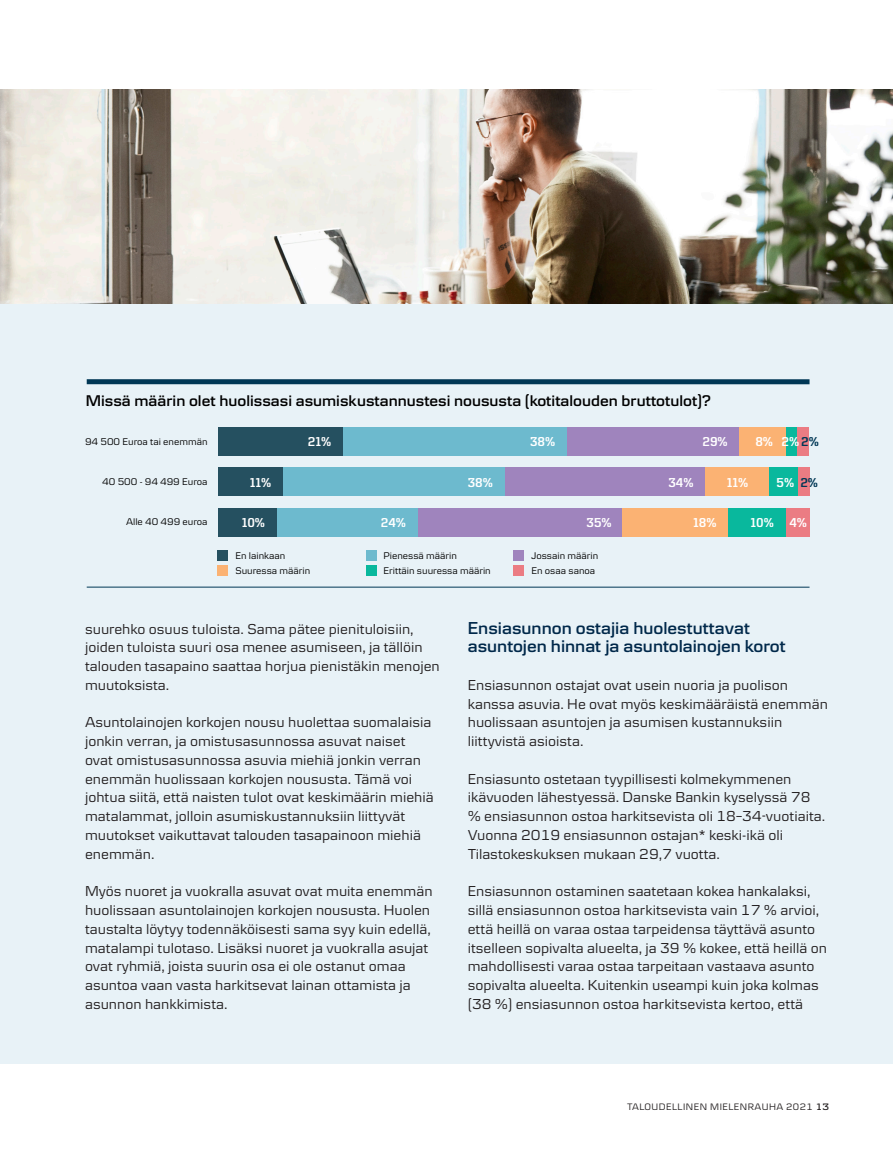
<style>
.page{position:relative;width:893px;height:1149px;background:#fff}
.page>*{position:absolute;margin:0;border:0;box-sizing:border-box;transform-origin:0 0}
.t1{font:600 18px/18.8px "Danske Textv 2";color:#00284a}
.t2{font:600 16.2px "Danske Textv 2";color:#000}
.t3{font:15px/18.8px "Danske Textv 2";color:#231f20}
.t4{font:700 13.5px "Danske Narrow";color:#fff}
.t5{font:700 13.5px "Danske Narrow";color:#003755}
.t6{font:10.05px "Danske Textv 2";color:#000}
.t7{font:9.75px "Danske Textv 2";letter-spacing:.04em;color:#231f20}
.s1{color:#003755}
.s2{font-family:"Danske Headline";font-weight:600}
</style>
<div class="page">
<img style="left:0;top:89px;width:893px;height:215px">
<div style="left:0;top:304px;width:893px;height:759px;background:#e8f2f7"></div>
<div style="left:217px;top:550px;width:11px;height:11px;background:#255060"></div>
<div style="left:366px;top:550px;width:11px;height:11px;background:#6dbace"></div>
<div style="left:513px;top:550px;width:11px;height:11px;background:#9f84bd"></div>
<div style="left:217px;top:565px;width:11px;height:10px;background:#fbb273"></div>
<div style="left:366px;top:565px;width:11px;height:10px;background:#09b89d"></div>
<div style="left:513px;top:565px;width:11px;height:10px;background:#eb7c83"></div>
<div style="left:797px;top:427px;width:12px;height:29px;background:#eb7c83"></div>
<div style="left:798px;top:467px;width:11px;height:29px;background:#eb7c83"></div>
<div style="left:786px;top:507px;width:23px;height:29px;background:#eb7c83"></div>
<div style="left:785px;top:427px;width:12px;height:29px;background:#09b89d"></div>
<div style="left:769px;top:467px;width:29px;height:29px;background:#09b89d"></div>
<div style="left:728px;top:507px;width:58px;height:29px;background:#09b89d"></div>
<div style="left:738px;top:427px;width:47px;height:29px;background:#fbb273"></div>
<div style="left:704px;top:467px;width:65px;height:29px;background:#fbb273"></div>
<div style="left:622px;top:507px;width:106px;height:29px;background:#fbb273"></div>
<div style="left:567px;top:427px;width:171px;height:29px;background:#9f84bd"></div>
<div style="left:505px;top:467px;width:199px;height:29px;background:#9f84bd"></div>
<div style="left:417px;top:507px;width:205px;height:29px;background:#9f84bd"></div>
<div style="left:342px;top:427px;width:225px;height:29px;background:#6dbace"></div>
<div style="left:283px;top:467px;width:222px;height:29px;background:#6dbace"></div>
<div style="left:277px;top:507px;width:140px;height:29px;background:#6dbace"></div>
<div style="left:218px;top:427px;width:124px;height:29px;background:#255060"></div>
<div style="left:218px;top:467px;width:65px;height:29px;background:#255060"></div>
<div style="left:218px;top:507px;width:59px;height:29px;background:#255060"></div>
<div style="left:87px;top:379px;width:722px;height:5px;background:#003755"></div>
<hr style="left:87px;top:586px;width:722px;height:1px;background:#003755">
<p class="t2" style="left:86px;top:392px;width:627px">Missä määrin olet huolissasi asumiskustannustesi noususta (kotitalouden bruttotulot)?</p>
<p class="t4" style="left:308px;top:434px;width:25px">21%</p>
<p class="t4" style="left:250px;top:475px;width:23px">11%</p>
<p class="t4" style="left:242px;top:515px;width:25px">10%</p>
<p class="t4" style="left:530px;top:434px;width:27px">38%</p>
<p class="t4" style="left:702px;top:434px;width:27px">29%</p>
<p class="t4" style="left:755px;top:434px;width:19px">8%</p>
<p class="t4" style="left:782px;top:434px;width:39px">2%<span class="s1">2%</span></p>
<p class="t4" style="left:776px;top:475px;width:19px">5%</p>
<p class="t6" style="left:85px;top:435px;width:124px">94 500 Euroa tai enemmän</p>
<p class="t6" style="left:102px;top:476px;width:107px">40 500 - 94 499 Euroa</p>
<p class="t6" style="left:126px;top:516px;width:83px">Alle 40 499 euroa</p>
<p class="t4" style="left:468px;top:475px;width:27px">38%</p>
<p class="t5" style="left:800px;top:475px;width:19px">2%</p>
<p class="t4" style="left:789px;top:515px;width:19px">4%</p>
<p class="t4" style="left:668px;top:475px;width:27px">34%</p>
<p class="t4" style="left:727px;top:475px;width:23px">11%</p>
<p class="t4" style="left:693px;top:515px;width:25px">18%</p>
<p class="t4" style="left:750px;top:515px;width:25px">10%</p>
<p class="t4" style="left:381px;top:515px;width:27px">24%</p>
<p class="t4" style="left:586px;top:515px;width:27px">35%</p>
<p class="t6" style="left:235px;top:550px;width:52px">En lainkaan</p>
<p class="t6" style="left:383px;top:550px;width:75px">Pienessä määrin</p>
<p class="t6" style="left:531px;top:550px;width:68px">Jossain määrin</p>
<p class="t6" style="left:235px;top:565px;width:77px">Suuressa määrin</p>
<p class="t6" style="left:383px;top:565px;width:109px">Erittäin suuressa määrin</p>
<p class="t6" style="left:531px;top:565px;width:65px">En osaa sanoa</p>
<p class="t3" style="left:85px;top:618px;width:356px">suurehko osuus tuloista. Sama pätee pienituloisiin, joiden tuloista suuri osa menee asumiseen, ja tällöin talouden tasapaino saattaa horjua pienistäkin menojen muutoksista.</p>
<p class="t3" style="left:85px;top:712px;width:350px">Asuntolainojen korkojen nousu huolettaa suomalaisia jonkin verran, ja omistusasunnossa asuvat naiset ovat omistusasunnossa asuvia miehiä jonkin verran enemmän huolissaan korkojen noususta. Tämä voi johtua siitä, että naisten tulot ovat keskimäärin miehiä matalammat, jolloin asumiskustannuksiin liittyvät muutokset vaikuttavat talouden tasapainoon miehiä enemmän.</p>
<p class="t3" style="left:85px;top:881px;width:349px">Myös nuoret ja vuokralla asuvat ovat muita enemmän huolissaan asuntolainojen korkojen noususta. Huolen taustalta löytyy todennäköisesti sama syy kuin edellä, matalampi tulotaso. Lisäksi nuoret ja vuokralla asujat ovat ryhmiä, joista suurin osa ei ole ostanut omaa asuntoa vaan vasta harkitsevat lainan ottamista ja asunnon hankkimista.</p>
<p class="t1" style="left:468px;top:617px;width:320px">Ensiasunnon ostajia huolestuttavat asuntojen hinnat ja asuntolainojen korot</p>
<p class="t3" style="left:468px;top:675px;width:362px">Ensiasunnon ostajat ovat usein nuoria ja puolison kanssa asuvia. He ovat myös keskimääräistä enemmän huolissaan asuntojen ja asumisen kustannuksiin liittyvistä asioista.</p>
<p class="t3" style="left:468px;top:768px;width:359px">Ensiasunto ostetaan tyypillisesti kolmekymmenen ikävuoden lähestyessä. Danske Bankin kyselyssä 78 % ensiasunnon ostoa harkitsevista oli 18–34-vuotiaita.<br>Vuonna 2019 ensiasunnon ostajan* keski-ikä oli Tilastokeskuksen mukaan 29,7 vuotta.</p>
<p class="t3" style="left:468px;top:881px;width:361px">Ensiasunnon ostaminen saatetaan kokea hankalaksi, sillä ensiasunnon ostoa harkitsevista vain 17 % arvioi, että heillä on varaa ostaa tarpeidensa täyttävä asunto itselleen sopivalta alueelta, ja 39 % kokee, että heillä on mahdollisesti varaa ostaa tarpeitaan vastaava asunto sopivalta alueelta. Kuitenkin useampi kuin joka kolmas (38 %) ensiasunnon ostoa harkitsevista kertoo, että</p>
<p class="t7" style="left:627px;top:1100px;width:203px">TALOUDELLINEN MIELENRAUHA 2021 <span class="s2">13</span></p>
</div>
